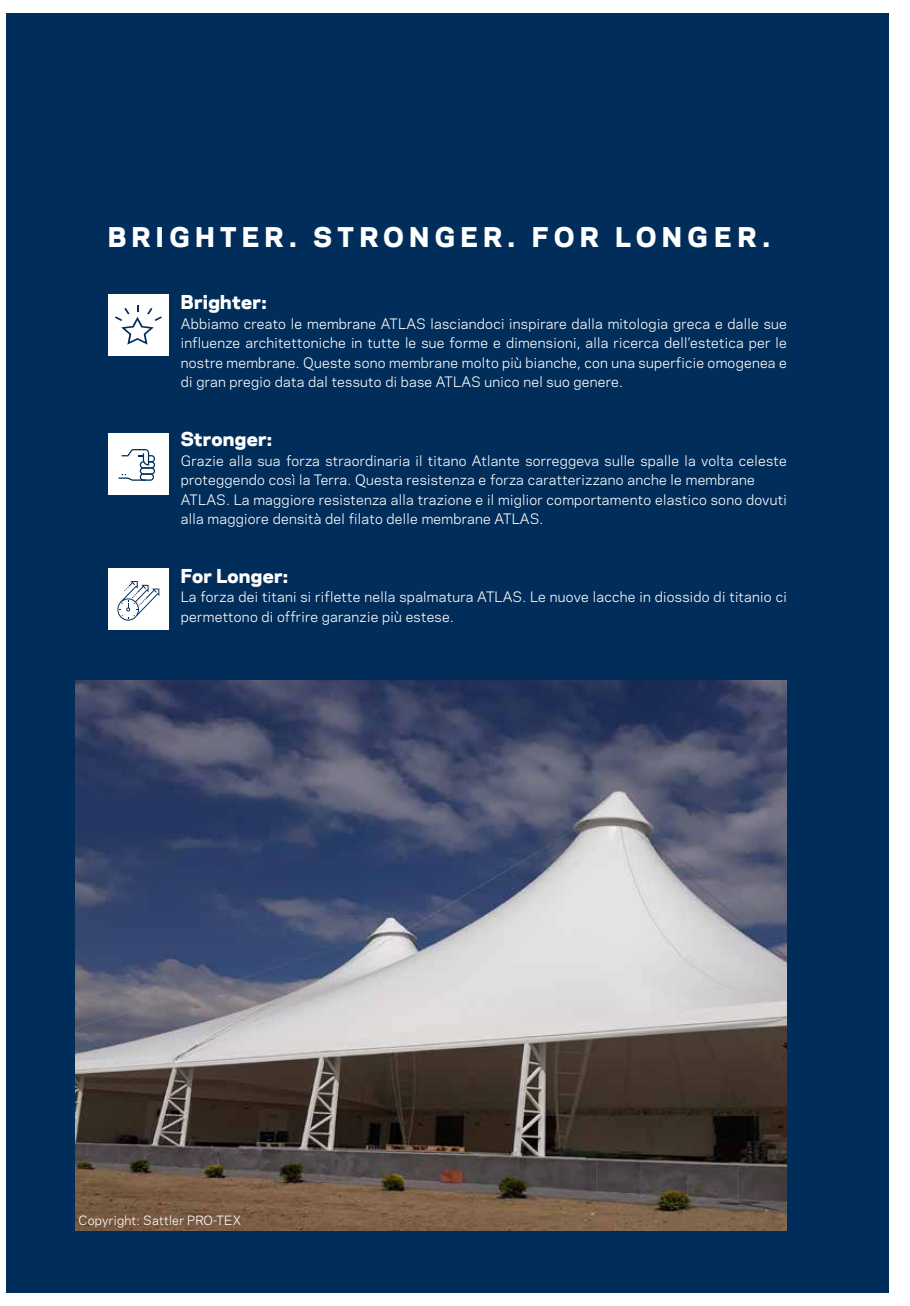
<style>
.page{position:relative;width:910px;height:1306px;background:#fff}
.page>*{position:absolute;margin:0;border:0;box-sizing:border-box;transform-origin:0 0}
.t1{font:800 25.5px "Galaxie Polaris";letter-spacing:.22em;color:#fff}
.t2{font:800 18px "Galaxie Polaris";letter-spacing:.02em;color:#fff}
.t3{font:13.5px/19.5px "Galaxie Polaris";letter-spacing:.02em;color:#fff}
.t4{font:12px "Galaxie Polaris";letter-spacing:.02em;color:#fff}
</style>
<div class="page">
<div style="left:6px;top:13px;width:883px;height:1279px;background:#002d5a"></div>
<img style="left:75px;top:680px;width:712px;height:550px">
<div style="left:108px;top:294px;width:61px;height:62px;background:#fff"></div>
<div style="left:108px;top:433px;width:61px;height:62px;background:#fff"></div>
<div style="left:108px;top:568px;width:61px;height:62px;background:#fff"></div>
<svg style="left:115px;top:305px;width:47px;height:39px"></svg>
<svg style="left:118px;top:449px;width:37px;height:32px"></svg>
<svg style="left:117px;top:581px;width:42px;height:39px"></svg>
<h1 class="t1" style="left:108px;top:220px;width:664px">BRIGHTER. STRONGER. FOR LONGER.</h1>
<h2 class="t2" style="left:181px;top:290px;width:87px">Brighter:</h2>
<p class="t3" style="left:181px;top:313px;width:607px;text-align:justify">Abbiamo creato le membrane ATLAS lasciandoci inspirare dalla mitologia greca e dalle sue influenze architettoniche in tutte le sue forme e dimensioni, alla ricerca dell’estetica per le nostre membrane. Queste sono membrane molto più bianche, con una superficie omogenea e di gran pregio data dal tessuto di base ATLAS unico nel suo genere.</p>
<h2 class="t2" style="left:181px;top:427px;width:93px">Stronger:</h2>
<p class="t3" style="left:181px;top:450px;width:607px">Grazie alla sua forza straordinaria il titano Atlante sorreggeva sulle spalle la volta celeste proteggendo così la Terra. Questa resistenza e forza caratterizzano anche le membrane ATLAS. La maggiore resistenza alla trazione e il miglior comportamento elastico sono dovuti alla maggiore densità del filato delle membrane ATLAS.</p>
<h2 class="t2" style="left:181px;top:563px;width:109px">For Longer:</h2>
<p class="t3" style="left:181px;top:586px;width:607px">La forza dei titani si riflette nella spalmatura ATLAS. Le nuove lacche in diossido di titanio ci permettono di offrire garanzie più estese.</p>
<p class="t4" style="left:78px;top:1212px;width:164px">Copyright: Sattler PRO-TEX</p>
</div>
